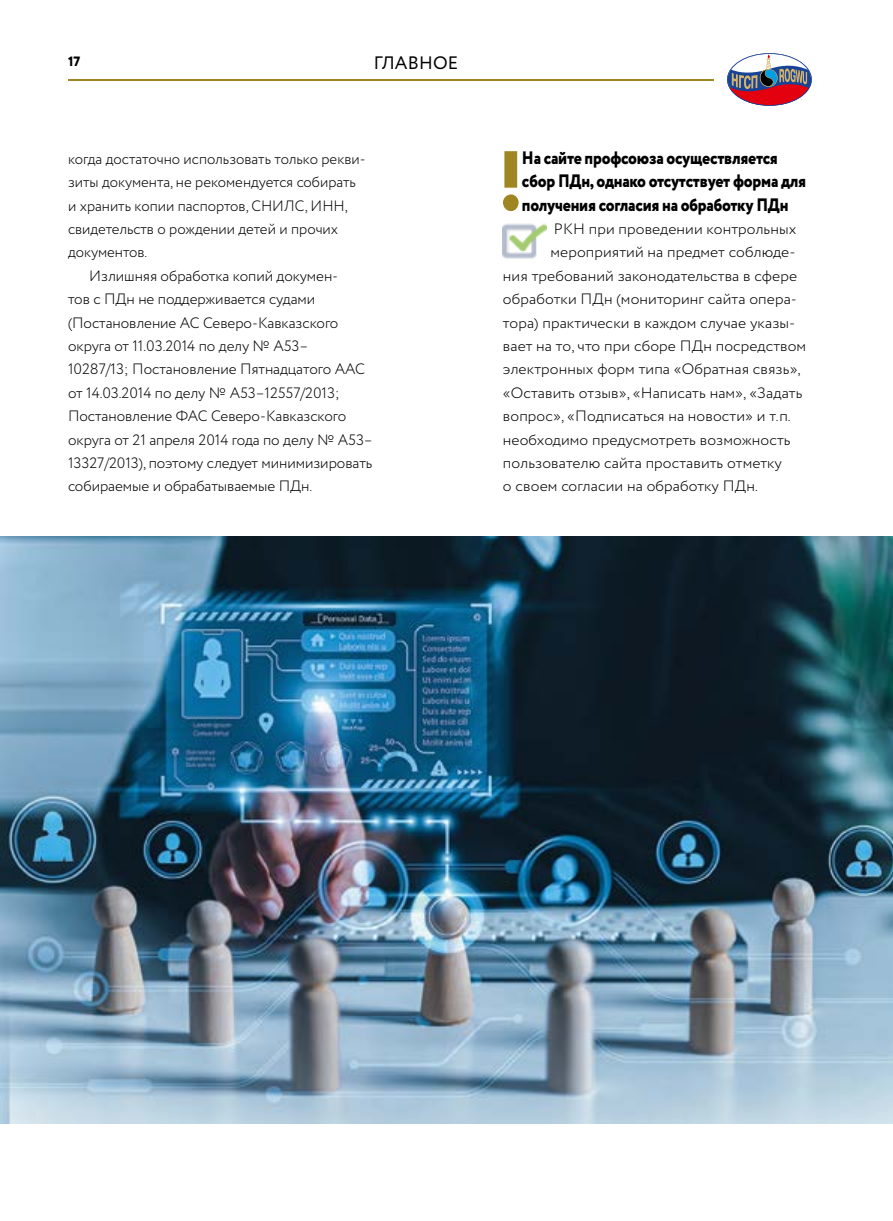
<style>
.page{position:relative;width:893px;height:1221px;background:#fff}
.page>*{position:absolute;margin:0;border:0;box-sizing:border-box;transform-origin:0 0}
.t1{font:800 84.75px "Circe";color:#a08623;scale:.94 1}
.t2{font:800 18px/23.4px "Circe";letter-spacing:-.015em;color:#000;scale:.88 1}
.t3{font:18px "Circe";color:#000}
.t4{font:300 15px "Circe";color:#000}
.t5{font:800 13.5px "Circe";color:#000}
</style>
<div class="page">
<hr style="left:68px;top:79px;width:646px;height:2px;background:#a08623">
<img style="left:503px;top:223px;width:43px;height:36px">
<img style="left:0;top:536px;width:893px;height:587px">
<svg style="left:727px;top:53px;width:85px;height:53px"></svg>
<p class="t5" style="left:68px;top:52px;width:14px">17</p>
<p class="t3" style="left:374px;top:51px;width:86px">Главное</p>
<p class="t4" style="left:68px;top:149px;width:299px">когда достаточно использовать только рекви-</p>
<p class="t4" style="left:68px;top:172px;width:290px">зиты документа, не рекомендуется собирать</p>
<p class="t4" style="left:68px;top:195px;width:281px">и хранить копии паспортов, СНИЛС, ИНН,</p>
<p class="t4" style="left:68px;top:219px;width:272px">свидетельств о рождении детей и прочих</p>
<p class="t4" style="left:68px;top:242px;width:81px">документов.</p>
<p class="t4" style="left:89px;top:266px;width:250px">Излишняя обработка копий докумен-</p>
<p class="t4" style="left:68px;top:289px;width:249px">тов с ПДн не поддерживается судами</p>
<p class="t4" style="left:68px;top:312px;width:272px">(Постановление АС Северо-Кавказского</p>
<p class="t4" style="left:68px;top:336px;width:242px">округа от 11.03.2014 по делу № А53–</p>
<p class="t4" style="left:68px;top:359px;width:298px">10287/13; Постановление Пятнадцатого ААС</p>
<p class="t4" style="left:68px;top:383px;width:273px">от 14.03.2014 по делу № А53–12557/2013;</p>
<p class="t4" style="left:68px;top:406px;width:280px">Постановление ФАС Северо-Кавказского</p>
<p class="t4" style="left:68px;top:429px;width:306px">округа от 21 апреля 2014 года по делу № А53–</p>
<p class="t4" style="left:68px;top:453px;width:306px">13327/2013), поэтому следует минимизировать</p>
<p class="t4" style="left:68px;top:476px;width:246px">собираемые и обрабатываемые ПДн.</p>
<h1 class="t1" style="left:498px;top:124px;width:28px">!</h1>
<p class="t2" style="left:522px;top:147px;width:325px">На сайте профсоюза осуществляется сбор ПДн, однако отсутствует форма для получения согласия на обработку ПДн</p>
<p class="t4" style="left:554px;top:219px;width:244px">РКН при проведении контрольных</p>
<p class="t4" style="left:550px;top:242px;width:247px">мероприятий на предмет соблюде-</p>
<p class="t4" style="left:503px;top:266px;width:296px">ния требований законодательства в сфере</p>
<p class="t4" style="left:503px;top:289px;width:296px">обработки ПДн (мониторинг сайта опера-</p>
<p class="t4" style="left:503px;top:312px;width:294px">тора) практически в каждом случае указы-</p>
<p class="t4" style="left:503px;top:336px;width:305px">вает на то, что при сборе ПДн посредством</p>
<p class="t4" style="left:503px;top:359px;width:299px">электронных форм типа «Обратная связь»,</p>
<p class="t4" style="left:503px;top:383px;width:301px">«Оставить отзыв», «Написать нам», «Задать</p>
<p class="t4" style="left:503px;top:406px;width:289px">вопрос», «Подписаться на новости» и т.п.</p>
<p class="t4" style="left:503px;top:429px;width:289px">необходимо предусмотреть возможность</p>
<p class="t4" style="left:503px;top:453px;width:281px">пользователю сайта проставить отметку</p>
<p class="t4" style="left:503px;top:476px;width:256px">о своем согласии на обработку ПДн.</p>
</div>
